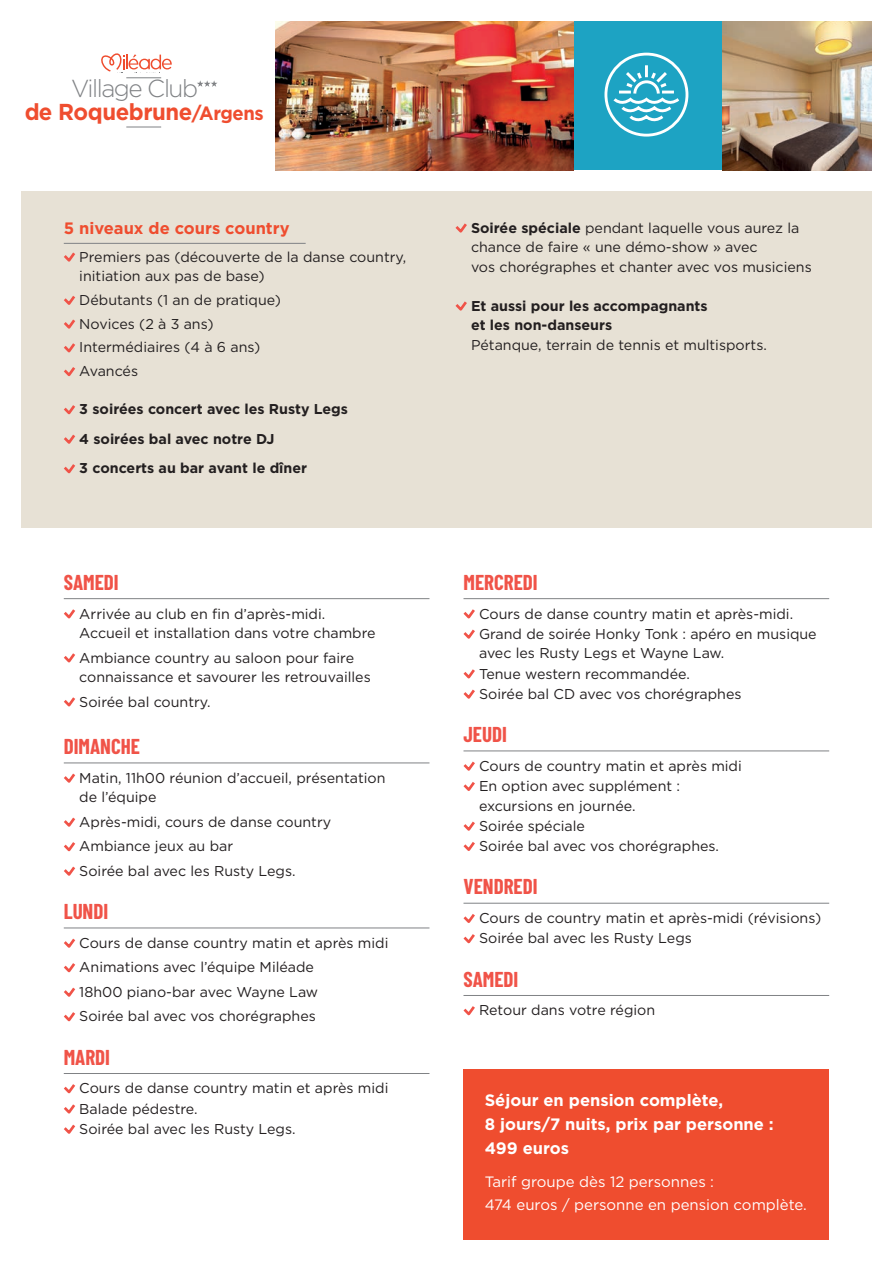
<style>
.page{position:relative;width:893px;height:1263px;background:#fff}
.page>*{position:absolute;margin:0;border:0;box-sizing:border-box;transform-origin:0 0}
.t1{font:300 24.6px "Gotham";letter-spacing:-.06em;color:#808285}
.t2{font:700 23.1px "Gotham";letter-spacing:-.02em;color:#ef4d2f;scale:.96 1}
.t3{font:700 21px "Barlow Condensed";color:#f05348}
.t4{font:700 16.5px/24px "Gotham";color:#fff}
.t5{font:700 16.5px "Gotham";color:#ef4d2f}
.t6{font:15px/22.5px "Gotham";color:#fff}
.t7{font:14.25px/20.1px "Gotham";color:#231f20}
.t8{font:700 14.25px/29.5px "Gotham";color:#231f20}
.s1{font-size:19.2px}
.s2{font-weight:700}
</style>
<div class="page">
<div style="left:21px;top:192px;width:851px;height:336px;background:#e7e1d5"></div>
<div style="left:463px;top:1069px;width:366px;height:171px;background:#ef4d2f"></div>
<img style="left:723px;top:21px;width:149px;height:149px">
<div style="left:574px;top:21px;width:149px;height:149px;background:#1da3c3"></div>
<div style="left:604px;top:53px;width:84px;height:84px;border:3px solid #fff;border-radius:50%"></div>
<svg style="left:612px;top:65px;width:70px;height:58px"></svg>
<hr style="left:64px;top:598px;width:365px;height:1px;background:#808285">
<hr style="left:64px;top:762px;width:365px;height:1px;background:#808285">
<hr style="left:64px;top:927px;width:365px;height:1px;background:#808285">
<hr style="left:64px;top:1073px;width:365px;height:1px;background:#808285">
<svg style="left:64px;top:609px;width:11px;height:10px"></svg>
<svg style="left:64px;top:653px;width:11px;height:10px"></svg>
<svg style="left:64px;top:697px;width:11px;height:10px"></svg>
<svg style="left:64px;top:773px;width:12px;height:10px"></svg>
<svg style="left:64px;top:817px;width:12px;height:10px"></svg>
<svg style="left:64px;top:842px;width:12px;height:10px"></svg>
<svg style="left:64px;top:866px;width:12px;height:10px"></svg>
<svg style="left:64px;top:938px;width:12px;height:10px"></svg>
<svg style="left:64px;top:963px;width:12px;height:10px"></svg>
<svg style="left:64px;top:987px;width:12px;height:10px"></svg>
<svg style="left:64px;top:1012px;width:12px;height:10px"></svg>
<svg style="left:64px;top:1084px;width:12px;height:30px"></svg>
<svg style="left:64px;top:1124px;width:12px;height:10px"></svg>
<hr style="left:463px;top:598px;width:366px;height:1px;background:#808285">
<hr style="left:463px;top:750px;width:366px;height:1px;background:#808285">
<hr style="left:463px;top:903px;width:366px;height:1px;background:#808285">
<hr style="left:463px;top:995px;width:366px;height:1px;background:#808285">
<svg style="left:463px;top:609px;width:12px;height:10px"></svg>
<svg style="left:463px;top:629px;width:12px;height:10px"></svg>
<svg style="left:463px;top:669px;width:12px;height:10px"></svg>
<svg style="left:463px;top:689px;width:12px;height:10px"></svg>
<svg style="left:463px;top:761px;width:12px;height:30px"></svg>
<svg style="left:463px;top:821px;width:12px;height:30px"></svg>
<svg style="left:463px;top:914px;width:12px;height:30px"></svg>
<svg style="left:463px;top:1006px;width:12px;height:10px"></svg>
<hr style="left:64px;top:243px;width:242px;height:1px;background:#808285">
<svg style="left:64px;top:252px;width:11px;height:10px"></svg>
<svg style="left:64px;top:296px;width:11px;height:9px"></svg>
<svg style="left:64px;top:319px;width:11px;height:10px"></svg>
<svg style="left:64px;top:343px;width:11px;height:10px"></svg>
<svg style="left:64px;top:367px;width:11px;height:10px"></svg>
<svg style="left:64px;top:405px;width:11px;height:10px"></svg>
<svg style="left:64px;top:434px;width:11px;height:10px"></svg>
<svg style="left:64px;top:464px;width:11px;height:10px"></svg>
<svg style="left:455px;top:223px;width:12px;height:10px"></svg>
<svg style="left:455px;top:301px;width:12px;height:10px"></svg>
<img style="left:276px;top:21px;width:298px;height:149px">
<svg style="left:101px;top:53px;width:71px;height:19px"></svg>
<svg style="left:197px;top:80px;width:20px;height:7px"></svg>
<hr style="left:126px;top:78px;width:35px;height:1px;background:#808285">
<hr style="left:126px;top:127px;width:35px;height:1px;background:#808285">
<h1 class="t1" style="left:71px;top:73px;width:129px">Village Club</h1>
<h2 class="t2" style="left:25px;top:96px;width:251px">de Roquebrune<span class="s1">/Argens</span></h2>
<p class="t5" style="left:64px;top:218px;width:227px">5 niveaux de cours country</p>
<p class="t7" style="left:79px;top:247px;width:328px;line-height:19.5px">Premiers pas (découverte de la danse country, initiation aux pas de base)</p>
<p class="t7" style="left:79px;top:288px;width:203px;line-height:23.7px">Débutants (1 an de pratique)<br>Novices (2 à 3 ans)<br>Intermédiaires (4 à 6 ans)<br>Avancés</p>
<p class="t8" style="left:79px;top:394px;width:270px">3 soirées concert avec les Rusty Legs<br>4 soirées bal avec notre DJ<br>3 concerts au bar avant le dîner</p>
<h3 class="t3" style="left:64px;top:567px;width:56px">SAMEDI</h3>
<p class="t7" style="left:79px;top:603px;width:298px;line-height:19.5px">Arrivée au club en fin d’après-midi.<br>Accueil et installation dans votre chambre</p>
<p class="t7" style="left:79px;top:647px;width:293px;line-height:19.5px">Ambiance country au saloon pour faire connaissance et savourer les retrouvailles</p>
<p class="t7" style="left:79px;top:691px;width:133px">Soirée bal country.</p>
<h3 class="t3" style="left:64px;top:731px;width:78px">DIMANCHE</h3>
<p class="t7" style="left:79px;top:768px;width:308px;line-height:19.5px">Matin, 11h00 réunion d’accueil, présentation de l’équipe</p>
<p class="t7" style="left:79px;top:809px;width:253px;line-height:24.5px">Après-midi, cours de danse country<br>Ambiance jeux au bar<br>Soirée bal avec les Rusty Legs.</p>
<h3 class="t3" style="left:64px;top:897px;width:46px">LUNDI</h3>
<p class="t7" style="left:79px;top:930px;width:311px;line-height:24.5px">Cours de danse country matin et après midi Animations avec l’équipe Miléade<br>18h00 piano-bar avec Wayne Law<br>Soirée bal avec vos chorégraphes</p>
<h3 class="t3" style="left:64px;top:1042px;width:48px">MARDI</h3>
<p class="t7" style="left:79px;top:1078px;width:311px">Cours de danse country matin et après midi<br>Balade pédestre.<br>Soirée bal avec les Rusty Legs.</p>
<p class="t7" style="left:471px;top:218px;width:342px;line-height:19.5px"><span class="s2">Soirée spéciale</span> pendant laquelle vous aurez la chance de faire « une démo-show » avec<br>vos chorégraphes et chanter avec vos musiciens</p>
<p class="t8" style="left:471px;top:296px;width:238px;line-height:19.5px">Et aussi pour les accompagnants et les non-danseurs</p>
<p class="t7" style="left:471px;top:334px;width:297px">Pétanque, terrain de tennis et multisports.</p>
<h3 class="t3" style="left:463px;top:567px;width:76px">MERCREDI</h3>
<p class="t7" style="left:479px;top:603px;width:339px">Cours de danse country matin et après-midi.<br>Grand de soirée Honky Tonk : apéro en musique avec les Rusty Legs et Wayne Law.<br>Tenue western recommandée.<br>Soirée bal CD avec vos chorégraphes</p>
<h3 class="t3" style="left:463px;top:719px;width:45px">JEUDI</h3>
<p class="t7" style="left:479px;top:755px;width:264px">Cours de country matin et après midi<br>En option avec supplément : excursions en journée.<br>Soirée spéciale<br>Soirée bal avec vos chorégraphes.</p>
<h3 class="t3" style="left:463px;top:872px;width:76px">VENDREDI</h3>
<p class="t7" style="left:479px;top:907px;width:344px">Cours de country matin et après-midi (révisions)<br>Soirée bal avec les Rusty Legs</p>
<h3 class="t3" style="left:463px;top:964px;width:56px">SAMEDI</h3>
<p class="t7" style="left:479px;top:1000px;width:178px">Retour dans votre région</p>
<p class="t4" style="left:485px;top:1088px;width:291px">Séjour en pension complète,<br>8 jours/7 nuits, prix par personne :<br>499 euros</p>
<p class="t6" style="left:485px;top:1170px;width:324px">Tarif groupe dès 12 personnes :<br>474 euros / personne en pension complète.</p>
</div>
